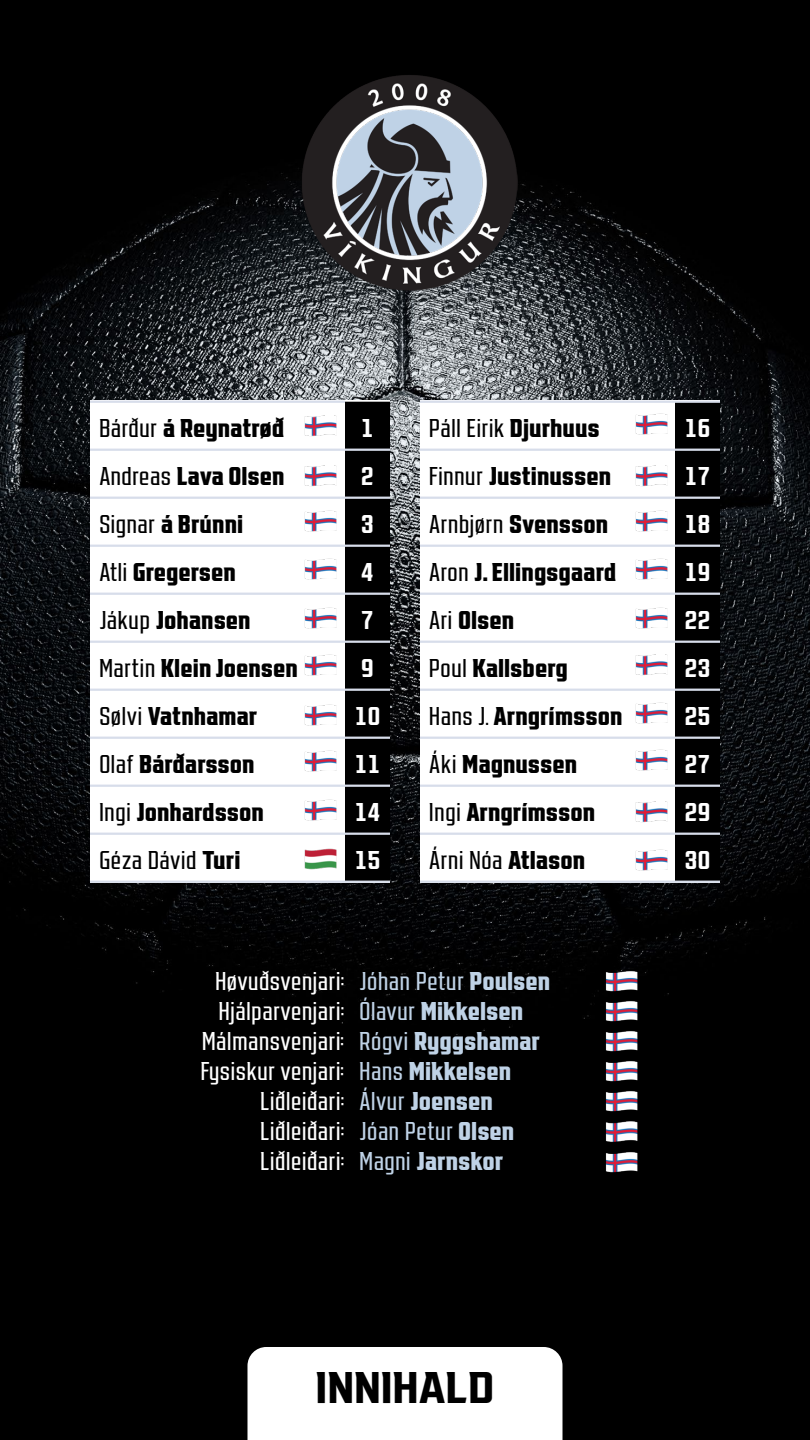
<style>
.page{position:relative;width:810px;height:1440px;background:#fff}
.page>*{position:absolute;margin:0;border:0;box-sizing:border-box;transform-origin:0 0}
.t1{font:700 46.5px "Redzone";color:#000}
.t2{font:900 semi-condensed 27px "Redzone";color:#000}
.t3{font:300 semi-condensed 27px "Redzone";color:#fff}
.t4{font:300 semi-condensed 27px "Redzone";color:#000}
.t5{font:700 semi-condensed 27px "Redzone";color:#fff}
.s1{font-weight:300}
.s2{font-weight:900}
.s3{color:#bfd2e6}
.s4{font-weight:900;color:#bfd2e6}
</style>
<div class="page">
<img style="left:0;top:0;width:810px;height:1440px">
<div style="left:239px;top:1338px;width:332px;height:102px;background:#000"></div>
<div style="left:248px;top:1347px;width:315px;height:93px;background:#fff"></div>
<svg style="left:420px;top:403px;width:255px;height:478px"></svg>
<div style="left:675px;top:403px;width:45px;height:478px;background:#000"></div>
<hr style="left:420px;top:401px;width:255px;height:2px;background:#d7ddea">
<hr style="left:675px;top:401px;width:45px;height:2px;background:#d7ddea">
<hr style="left:420px;top:449px;width:255px;height:2px;background:#d7ddea">
<hr style="left:675px;top:449px;width:45px;height:2px;background:#d7ddea">
<hr style="left:420px;top:497px;width:255px;height:2px;background:#d7ddea">
<hr style="left:675px;top:497px;width:45px;height:2px;background:#d7ddea">
<hr style="left:420px;top:545px;width:255px;height:2px;background:#d7ddea">
<hr style="left:675px;top:545px;width:45px;height:2px;background:#d7ddea">
<hr style="left:420px;top:593px;width:255px;height:2px;background:#d7ddea">
<hr style="left:675px;top:593px;width:45px;height:2px;background:#d7ddea">
<hr style="left:420px;top:641px;width:255px;height:2px;background:#d7ddea">
<hr style="left:420px;top:689px;width:255px;height:2px;background:#d7ddea">
<hr style="left:420px;top:737px;width:255px;height:2px;background:#d7ddea">
<hr style="left:420px;top:785px;width:255px;height:2px;background:#d7ddea">
<hr style="left:420px;top:833px;width:255px;height:2px;background:#d7ddea">
<hr style="left:420px;top:881px;width:255px;height:2px;background:#d7ddea">
<hr style="left:675px;top:641px;width:45px;height:2px;background:#d7ddea">
<hr style="left:675px;top:689px;width:45px;height:2px;background:#d7ddea">
<hr style="left:675px;top:737px;width:45px;height:2px;background:#d7ddea">
<hr style="left:675px;top:785px;width:45px;height:2px;background:#d7ddea">
<hr style="left:675px;top:833px;width:45px;height:2px;background:#d7ddea">
<hr style="left:675px;top:881px;width:45px;height:2px;background:#d7ddea">
<img style="left:630px;top:502px;width:43px;height:43px">
<img style="left:630px;top:457px;width:43px;height:43px">
<img style="left:630px;top:405px;width:43px;height:43px">
<img style="left:630px;top:551px;width:43px;height:42px">
<img style="left:630px;top:742px;width:43px;height:43px">
<img style="left:630px;top:793px;width:43px;height:43px">
<img style="left:630px;top:841px;width:43px;height:43px">
<img style="left:630px;top:694px;width:43px;height:43px">
<img style="left:630px;top:646px;width:43px;height:43px">
<img style="left:630px;top:599px;width:43px;height:42px">
<div style="left:90px;top:401px;width:300px;height:482px;background:#fff"></div>
<svg style="left:90px;top:448px;width:255px;height:337px"></svg>
<div style="left:345px;top:402px;width:45px;height:479px;background:#000"></div>
<hr style="left:90px;top:401px;width:255px;height:2px;background:#d7ddea">
<hr style="left:90px;top:449px;width:255px;height:2px;background:#d7ddea">
<hr style="left:345px;top:449px;width:45px;height:2px;background:#d7ddea">
<hr style="left:90px;top:497px;width:255px;height:2px;background:#d7ddea">
<hr style="left:345px;top:497px;width:45px;height:2px;background:#d7ddea">
<hr style="left:90px;top:545px;width:255px;height:2px;background:#d7ddea">
<hr style="left:345px;top:545px;width:45px;height:2px;background:#d7ddea">
<hr style="left:90px;top:593px;width:255px;height:2px;background:#d7ddea">
<hr style="left:345px;top:593px;width:45px;height:2px;background:#d7ddea">
<hr style="left:90px;top:641px;width:255px;height:2px;background:#d7ddea">
<hr style="left:345px;top:641px;width:45px;height:2px;background:#d7ddea">
<hr style="left:345px;top:689px;width:45px;height:2px;background:#d7ddea">
<hr style="left:345px;top:737px;width:45px;height:2px;background:#d7ddea">
<hr style="left:345px;top:785px;width:45px;height:2px;background:#d7ddea">
<hr style="left:90px;top:833px;width:255px;height:2px;background:#d7ddea">
<hr style="left:345px;top:833px;width:45px;height:2px;background:#d7ddea">
<hr style="left:90px;top:881px;width:255px;height:2px;background:#d7ddea">
<hr style="left:345px;top:881px;width:45px;height:2px;background:#d7ddea">
<hr style="left:90px;top:689px;width:255px;height:2px;background:#d7ddea">
<hr style="left:90px;top:737px;width:255px;height:2px;background:#d7ddea">
<hr style="left:90px;top:785px;width:255px;height:2px;background:#d7ddea">
<img style="left:300px;top:799px;width:43px;height:34px">
<img style="left:300px;top:457px;width:43px;height:43px">
<img style="left:300px;top:502px;width:43px;height:43px">
<img style="left:300px;top:551px;width:43px;height:42px">
<img style="left:300px;top:599px;width:43px;height:42px">
<img style="left:300px;top:415px;width:43px;height:34px">
<img style="left:300px;top:696px;width:43px;height:41px">
<img style="left:300px;top:742px;width:43px;height:43px">
<img style="left:300px;top:646px;width:43px;height:43px">
<img style="left:601px;top:962px;width:43px;height:30px">
<img style="left:601px;top:992px;width:43px;height:30px">
<img style="left:601px;top:1022px;width:43px;height:31px">
<img style="left:601px;top:1053px;width:43px;height:30px">
<img style="left:601px;top:1083px;width:43px;height:30px">
<img style="left:601px;top:1113px;width:43px;height:30px">
<img style="left:601px;top:1143px;width:43px;height:43px">
<img style="left:300px;top:848px;width:43px;height:33px">
<img style="left:302px;top:74px;width:216px;height:216px">
<p class="t2" style="left:99px;top:414px;width:187px"><span class="s1">Bárður</span> á Reynatrøð</p>
<p class="t5" style="left:361px;top:414px;width:15px">1</p>
<p class="t2" style="left:99px;top:462px;width:187px"><span class="s1">Andreas</span> Lava Olsen</p>
<p class="t5" style="left:361px;top:462px;width:15px">2</p>
<p class="t2" style="left:99px;top:510px;width:146px"><span class="s1">Signar</span> á Brúnni</p>
<p class="t5" style="left:361px;top:510px;width:15px">3</p>
<p class="t2" style="left:99px;top:558px;width:138px"><span class="s1">Atli</span> Gregersen</p>
<p class="t5" style="left:361px;top:558px;width:15px">4</p>
<p class="t2" style="left:99px;top:606px;width:153px"><span class="s1">Jákup</span> Johansen</p>
<p class="t5" style="left:361px;top:606px;width:15px">7</p>
<p class="t2" style="left:99px;top:654px;width:200px"><span class="s1">Martin</span> Klein Joensen</p>
<p class="t5" style="left:361px;top:654px;width:15px">9</p>
<p class="t2" style="left:99px;top:702px;width:160px"><span class="s1">Sølvi</span> Vatnhamar</p>
<p class="t5" style="left:354px;top:702px;width:28px">10</p>
<p class="t2" style="left:99px;top:750px;width:157px"><span class="s1">Olaf</span> Bárðarsson</p>
<p class="t5" style="left:354px;top:750px;width:28px">11</p>
<p class="t2" style="left:99px;top:798px;width:166px"><span class="s1">Ingi</span> Jonhardsson</p>
<p class="t5" style="left:354px;top:798px;width:28px">14</p>
<p class="t4" style="left:99px;top:846px;width:143px">Géza Dávid <span class="s2">Turi</span></p>
<p class="t5" style="left:354px;top:846px;width:28px">15</p>
<p class="t4" style="left:429px;top:414px;width:172px">Páll Eirik <span class="s2">Djurhuus</span></p>
<p class="t5" style="left:684px;top:414px;width:28px">16</p>
<p class="t2" style="left:429px;top:462px;width:184px"><span class="s1">Finnur</span> Justinussen</p>
<p class="t5" style="left:684px;top:462px;width:28px">17</p>
<p class="t4" style="left:429px;top:510px;width:181px">Arnbjørn <span class="s2">Svensson</span></p>
<p class="t5" style="left:684px;top:510px;width:28px">18</p>
<p class="t2" style="left:429px;top:558px;width:189px"><span class="s1">Aron</span> J. Ellingsgaard</p>
<p class="t5" style="left:684px;top:558px;width:28px">19</p>
<p class="t2" style="left:429px;top:606px;width:87px"><span class="s1">Ari</span> Olsen</p>
<p class="t5" style="left:684px;top:606px;width:28px">22</p>
<p class="t2" style="left:429px;top:654px;width:140px"><span class="s1">Poul</span> Kallsberg</p>
<p class="t5" style="left:684px;top:654px;width:28px">23</p>
<p class="t2" style="left:429px;top:702px;width:195px"><span class="s1">Hans J.</span> Arngrímsson</p>
<p class="t5" style="left:684px;top:702px;width:28px">25</p>
<p class="t2" style="left:429px;top:750px;width:150px"><span class="s1">Áki</span> Magnussen</p>
<p class="t5" style="left:684px;top:750px;width:28px">27</p>
<p class="t2" style="left:429px;top:798px;width:168px"><span class="s1">Ingi</span> Arngrímsson</p>
<p class="t5" style="left:684px;top:798px;width:28px">29</p>
<p class="t4" style="left:429px;top:846px;width:158px">Árni Nóa <span class="s2">Atlason</span></p>
<p class="t5" style="left:684px;top:846px;width:28px">30</p>
<p class="t3" style="left:215px;top:968px;width:337px">Høvuðsvenjari: <span class="s3">Jóhan Petur</span> <span class="s4">Poulsen</span></p>
<p class="t3" style="left:219px;top:998px;width:306px">Hjálparvenjari: <span class="s3">Ólavur</span> <span class="s4">Mikkelsen</span></p>
<p class="t3" style="left:202px;top:1028px;width:340px">Málmansvenjari: <span class="s3">Rógvi</span> <span class="s4">Ryggshamar</span></p>
<p class="t3" style="left:200px;top:1057px;width:312px">Fysiskur venjari: <span class="s3">Hans</span> <span class="s4">Mikkelsen</span></p>
<p class="t3" style="left:260px;top:1087px;width:234px">Liðleiðari: <span class="s3">Álvur</span> <span class="s4">Joensen</span></p>
<p class="t3" style="left:260px;top:1117px;width:256px">Liðleiðari: <span class="s3">Jóan Petur</span> <span class="s4">Olsen</span></p>
<p class="t3" style="left:260px;top:1147px;width:245px">Liðleiðari: <span class="s3">Magni</span> <span class="s4">Jarnskor</span></p>
<h1 class="t1" style="left:316px;top:1363px;width:180px">INNIHALD</h1>
</div>
